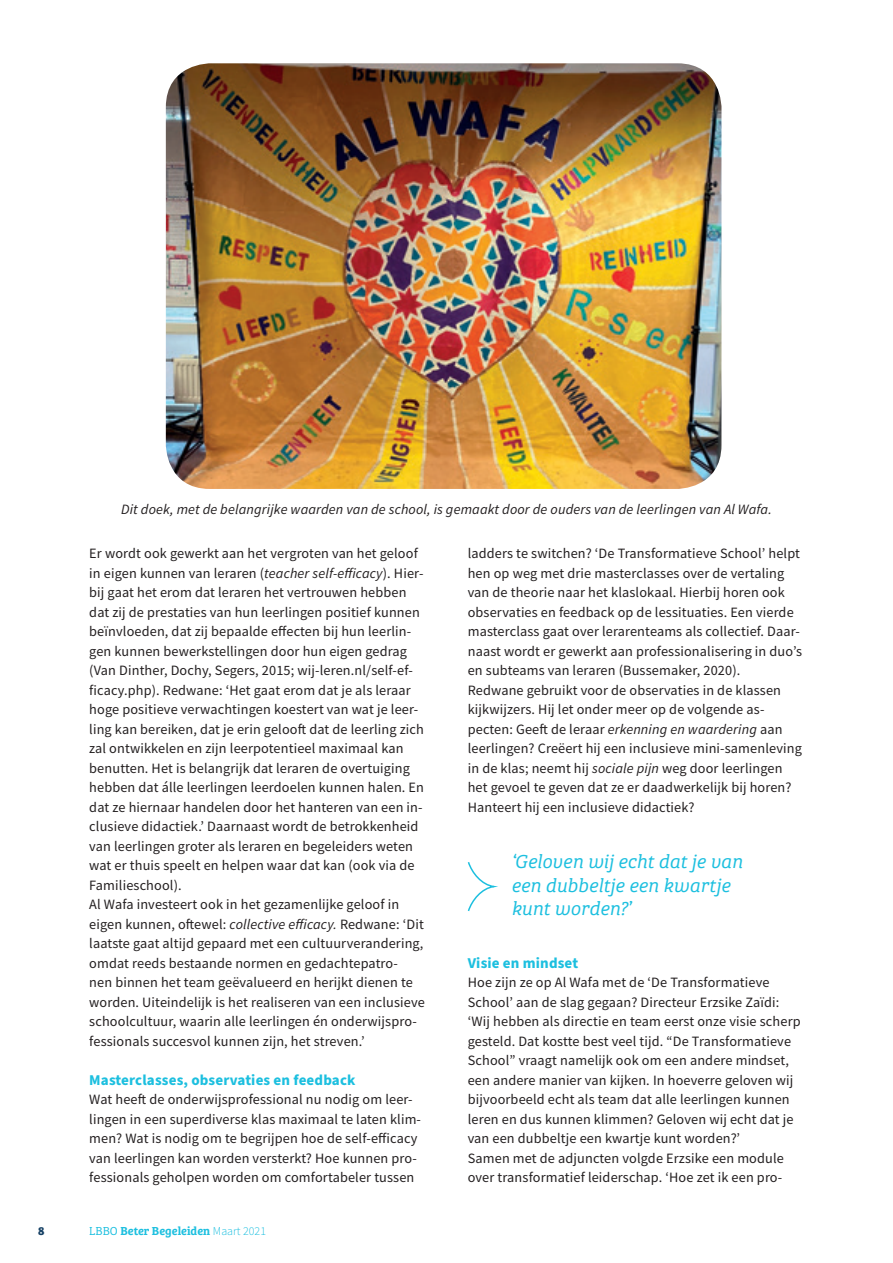
<style>
.page{position:relative;width:893px;height:1263px;background:#fff}
.page>*{position:absolute;margin:0;border:0;box-sizing:border-box;transform-origin:0 0}
.t1{font:italic 19.5px/23.4px "Bree Serif Lt";letter-spacing:-.005em;color:#1cbfdf}
.t2{font:700 15px "Source Sans Pro";letter-spacing:.01em;color:#1cbfdf}
.t3{font:14.25px/19.5px "Source Sans Pro";letter-spacing:.01em;color:#231f20}
.t4{font:italic 14.25px "Source Sans Pro";letter-spacing:.01em;color:#231f20}
.t5{font:600 12px "Bree Serif";color:#1cbfdf}
.t6{font:700 12px "Bree Serif";color:#164165}
.s1{font-style:italic}
.s2{font-weight:300}
.s3{font-family:"Source Sans Pro";font-weight:300}
</style>
<div class="page">
<svg style="left:467px;top:862px;width:31px;height:49px"></svg>
<img style="left:166px;top:63px;width:555px;height:426px">
<p class="t4" style="left:121px;top:500px;width:652px">Dit doek, met de belangrijke waarden van de school, is gemaakt door de ouders van de leerlingen van Al Wafa.</p>
<p class="t3" style="left:89px;top:543px;width:337px">Er wordt ook gewerkt aan het vergroten van het geloof in eigen kunnen van leraren (<span class="s1">teacher self-efficacy</span>). Hier&shy;bij gaat het erom dat leraren het vertrouwen hebben dat zij de prestaties van hun leerlingen positief kunnen beïnvloeden, dat zij bepaalde effecten bij hun leerlin&shy;gen kunnen bewerkstellingen door hun eigen gedrag (Van Dinther, Dochy, Segers, 2015; wij-leren.nl/self-ef&shy;ficacy.php). Redwane: ‘Het gaat erom dat je als leraar hoge positieve verwachtingen koestert van wat je leer&shy;ling kan bereiken, dat je erin gelooft dat de leerling zich zal ontwikkelen en zijn leerpotentieel maximaal kan benutten. Het is belangrijk dat leraren de overtuiging hebben dat álle leerlingen leerdoelen kunnen halen. En dat ze hiernaar handelen door het hanteren van een in&shy;clusieve didactiek.’ Daarnaast wordt de betrokkenheid van leerlingen groter als leraren en begeleiders weten wat er thuis speelt en helpen waar dat kan (ook via de Familieschool).<br>Al Wafa investeert ook in het gezamenlijke geloof in eigen kunnen, oftewel: <span class="s1">collective efficacy.</span> Redwane: ‘Dit laatste gaat altijd gepaard met een cultuurverandering, omdat reeds bestaande normen en gedachtepatro-<br>nen binnen het team geëvalueerd en herijkt dienen te worden. Uiteindelijk is het realiseren van een inclusieve schoolcultuur, waarin alle leerlingen én onderwijspro&shy;fessionals succesvol kunnen zijn, het streven.’</p>
<p class="t2" style="left:89px;top:1069px;width:268px">Masterclasses, observaties en feedback</p>
<p class="t3" style="left:89px;top:1089px;width:333px">Wat heeft de onderwijsprofessional nu nodig om leer&shy;lingen in een superdiverse klas maximaal te laten klim&shy;men? Wat is nodig om te begrijpen hoe de self-efficacy van leerlingen kan worden versterkt? Hoe kunnen pro&shy;fessionals geholpen worden om comfortabeler tussen</p>
<p class="t6" style="left:38px;top:1221px;width:8px">8</p>
<p class="t5" style="left:89px;top:1221px;width:178px"><span class="s2">LBBO</span> Beter Begeleiden <span class="s3">Maart 2021</span></p>
<p class="t3" style="left:468px;top:543px;width:336px">ladders te switchen? ‘De Transformatieve School’ helpt hen op weg met drie masterclasses over de vertaling van de theorie naar het klaslokaal. Hierbij horen ook observaties en feedback op de lessituaties. Een vierde masterclass gaat over lerarenteams als collectief. Daar&shy;naast wordt er gewerkt aan professionalisering in duo’s en subteams van leraren (Bussemaker, 2020).<br>Redwane gebruikt voor de observaties in de klassen kijkwijzers. Hij let onder meer op de volgende as&shy;pecten: Geeft de leraar <span class="s1">erkenning en waardering</span> aan leerlingen? Creëert hij een inclusieve mini-samenleving in de klas; neemt hij <span class="s1">sociale pijn</span> weg door leerlingen het gevoel te geven dat ze er daadwerkelijk bij horen?<br>Hanteert hij een inclusieve didactiek?</p>
<h1 class="t1" style="left:511px;top:849px;width:233px">‘Geloven wij echt dat je van een dubbeltje een kwartje kunt worden?’</h1>
<p class="t2" style="left:468px;top:952px;width:112px">Visie en mindset</p>
<p class="t3" style="left:468px;top:972px;width:334px">Hoe zijn ze op Al Wafa met de ‘De Transformatieve School’ aan de slag gegaan? Directeur Erzsike Zaïdi: ‘Wij hebben als directie en team eerst onze visie scherp gesteld. Dat kostte best veel tijd. “De Transformatieve School” vraagt namelijk ook om een andere mindset, een andere manier van kijken. In hoeverre geloven wij bijvoorbeeld echt als team dat alle leerlingen kunnen leren en dus kunnen klimmen? Geloven wij echt dat je van een dubbeltje een kwartje kunt worden?’<br>Samen met de adjuncten volgde Erzsike een module over transformatief leiderschap. ‘Hoe zet ik een pro-</p>
</div>
